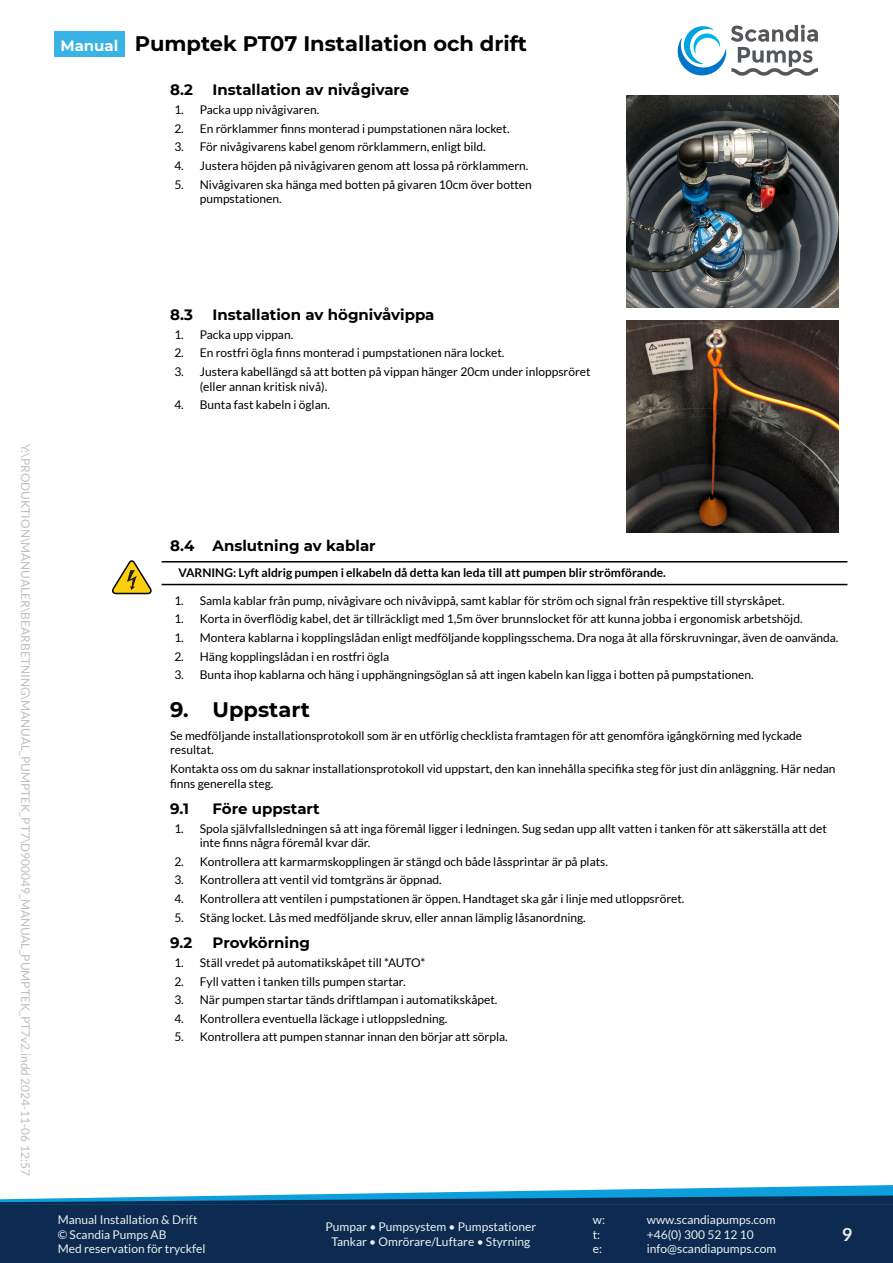
<style>
.page{position:relative;width:893px;height:1263px;background:#fff}
.page>*{position:absolute;margin:0;border:0;box-sizing:border-box;transform-origin:0 0}
.t1{font:700 21px "Montserrat";color:#000}
.t2{font:700 18px "Lato";color:#edf0ef}
.t3{font:700 15px "Montserrat";color:#000}
.t4{font:700 15px "Montserrat";color:#fff}
.content-sm{font:12px/14.4px "Lato";color:#000}
.t5{font:12px/14.4px "Lato";color:#edf0ef}
.t6{font:12px "Lato";color:#c0bebe}
.t7{font:700 12px "Lato";color:#000}
</style>
<div class="page">
<svg style="left:677px;top:25px;width:141px;height:51px"></svg>
<div style="left:0;top:1203px;width:893px;height:60px;background:#0d2b51"></div>
<svg style="left:0;top:1185px;width:893px;height:20px"></svg>
<div style="left:54px;top:32px;width:71px;height:25px;background:#38b3e4"></div>
<hr style="left:162px;top:561px;width:685px;height:1px;background:#000">
<hr style="left:162px;top:584px;width:685px;height:1px;background:#000">
<img style="left:626px;top:95px;width:213px;height:213px">
<img style="left:626px;top:320px;width:213px;height:213px">
<svg style="left:112px;top:560px;width:40px;height:35px"></svg>
<p class="t4" style="left:60px;top:35px;width:60px">Manual</p>
<h1 class="t1" style="left:135px;top:29px;width:394px">Pumptek PT07 Installation och drift</h1>
<p class="t3" style="left:170px;top:79px;width:24px">8.2</p>
<p class="t3" style="left:213px;top:79px;width:198px">Installation av nivågivare</p>
<p class="content-sm" style="left:174px;top:102px;width:146px">1. Packa upp nivågivaren.</p>
<p class="content-sm" style="left:174px;top:121px;width:337px">2. En rörklammer finns monterad i pumpstationen nära locket.</p>
<p class="content-sm" style="left:174px;top:140px;width:313px">3. För nivågivarens kabel genom rörklammern, enligt bild.</p>
<p class="content-sm" style="left:174px;top:158px;width:356px">4. Justera höjden på nivågivaren genom att lossa på rörklammern.</p>
<p class="content-sm" style="left:200px;top:177px;width:334px;text-indent:-26px">5. Nivågivaren ska hänga med botten på givaren 10cm över botten pumpstationen.</p>
<p class="t6" style="left:32px;top:444px;width:733px;rotate:90deg">Y:\PRODUKTION\MANUALER\BEARBETNING\MANUAL_PUMPTEK_PT7\D900049_MANUAL_PUMPTEK_PT7v2.indd 2024-11-06 12:57</p>
<p class="t3" style="left:170px;top:304px;width:25px">8.3</p>
<p class="t3" style="left:213px;top:304px;width:223px">Installation av högnivåvippa</p>
<p class="content-sm" style="left:174px;top:327px;width:120px">1. Packa upp vippan.</p>
<p class="content-sm" style="left:174px;top:346px;width:332px">2. En rostfri ögla finns monterad i pumpstationen nära locket.</p>
<p class="content-sm" style="left:200px;top:364px;width:392px;text-indent:-26px">3. Justera kabellängd så att botten på vippan hänger 20cm under inloppsröret (eller annan kritisk nivå).</p>
<p class="content-sm" style="left:174px;top:398px;width:157px">4. Bunta fast kabeln i öglan.</p>
<p class="t3" style="left:170px;top:535px;width:207px">8.4 Anslutning av kablar</p>
<p class="t7" style="left:179px;top:566px;width:489px">VARNING: Lyft aldrig pumpen i elkabeln då detta kan leda till att pumpen blir strömförande.</p>
<p class="content-sm" style="left:174px;top:593px;width:612px">1. Samla kablar från pump, nivågivare och nivåvippå, samt kablar för ström och signal från respektive till styrskåpet.</p>
<p class="content-sm" style="left:174px;top:612px;width:630px">1. Korta in överflödig kabel, det är tillräckligt med 1,5m över brunnslocket för att kunna jobba i ergonomisk arbetshöjd.</p>
<p class="content-sm" style="left:174px;top:630px;width:666px">1. Montera kablarna i kopplingslådan enligt medföljande kopplingsschema. Dra noga åt alla förskruvningar, även de oanvända.</p>
<p class="content-sm" style="left:174px;top:649px;width:216px">2. Häng kopplingslådan i en rostfri ögla</p>
<p class="content-sm" style="left:174px;top:667px;width:581px">3. Bunta ihop kablarna och häng i upphängningsöglan så att ingen kabeln kan ligga i botten på pumpstationen.</p>
<p class="t1" style="left:170px;top:694px;width:141px">9. Uppstart</p>
<p class="content-sm" style="left:170px;top:728px;width:634px">Se medföljande installationsprotokoll som är en utförlig checklista framtagen för att genomföra igångkörning med lyckade resultat.</p>
<p class="content-sm" style="left:170px;top:761px;width:667px">Kontakta oss om du saknar installationsprotokoll vid uppstart, den kan innehålla specifika steg för just din anläggning. Här nedan finns generella steg.</p>
<p class="t3" style="left:170px;top:798px;width:20px">9.1</p>
<p class="t3" style="left:213px;top:798px;width:109px">Före uppstart</p>
<p class="content-sm" style="left:200px;top:821px;width:629px;text-indent:-26px">1. Spola självfallsledningen så att inga föremål ligger i ledningen. Sug sedan upp allt vatten i tanken för att säkerställa att det inte finns några föremål kvar där.</p>
<p class="content-sm" style="left:174px;top:854px;width:435px">2. Kontrollera att karmarmskopplingen är stängd och både låssprintar är på plats.</p>
<p class="content-sm" style="left:174px;top:873px;width:269px">3. Kontrollera att ventil vid tomtgräns är öppnad.</p>
<p class="content-sm" style="left:174px;top:891px;width:512px">4. Kontrollera att ventilen i pumpstationen är öppen. Handtaget ska går i linje med utloppsröret.</p>
<p class="content-sm" style="left:174px;top:910px;width:413px">5. Stäng locket. Lås med medföljande skruv, eller annan lämplig låsanordning.</p>
<p class="t3" style="left:170px;top:932px;width:24px">9.2</p>
<p class="t3" style="left:213px;top:932px;width:99px">Provkörning</p>
<p class="content-sm" style="left:174px;top:955px;width:252px">1. Ställ vredet på automatikskåpet till *AUTO*</p>
<p class="content-sm" style="left:174px;top:974px;width:233px">2. Fyll vatten i tanken tills pumpen startar.</p>
<p class="content-sm" style="left:174px;top:992px;width:325px">3. När pumpen startar tänds driftlampan i automatikskåpet.</p>
<p class="content-sm" style="left:174px;top:1011px;width:275px">4. Kontrollera eventuella läckage i utloppsledning.</p>
<p class="content-sm" style="left:174px;top:1030px;width:335px">5. Kontrollera att pumpen stannar innan den börjar att sörpla.</p>
<p class="t5" style="left:58px;top:1213px;width:149px">Manual Installation &amp; Drift © Scandia Pumps AB<br>Med reservation för tryckfel</p>
<p class="t5" style="left:326px;top:1220px;width:212px;text-align:center">Pumpar • Pumpsystem • Pumpstationer<br>Tankar • Omrörare/Luftare • Styrning</p>
<p class="t5" style="left:593px;top:1213px;width:14px">w:</p>
<p class="t5" style="left:647px;top:1213px;width:130px">www.scandiapumps.com</p>
<p class="t5" style="left:593px;top:1227px;width:9px">t:</p>
<p class="t5" style="left:647px;top:1227px;width:108px">+46(0) 300 52 12 10</p>
<p class="t5" style="left:593px;top:1241px;width:11px">e:</p>
<p class="t5" style="left:647px;top:1241px;width:131px">info@scandiapumps.com</p>
<h2 class="t2" style="left:842px;top:1224px;width:12px">9</h2>
</div>
